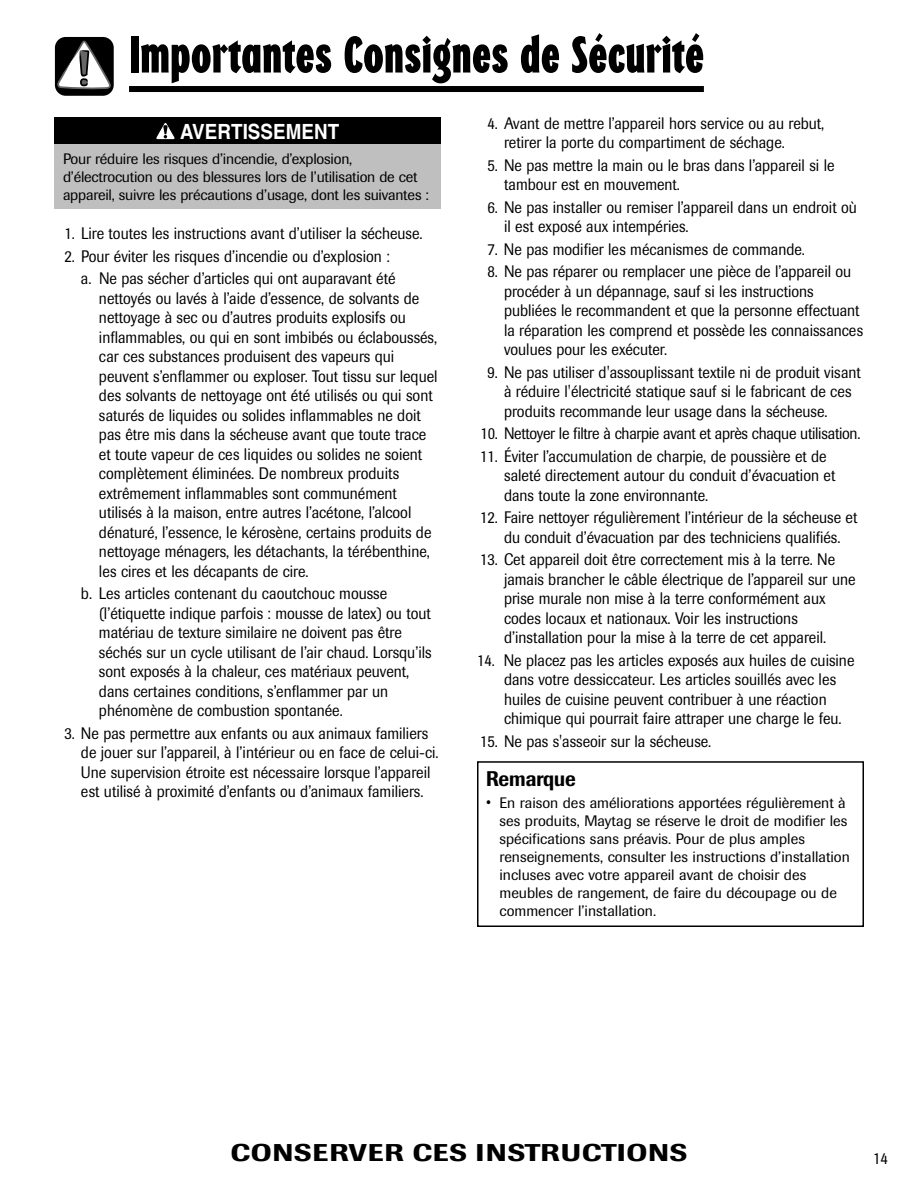
<style>
.page{position:relative;width:918px;height:1188px;background:#fff}
.page>*{position:absolute;margin:0;border:0;box-sizing:border-box;transform-origin:0 0}
.t1{font:54px "Regatta Condensed Plain";color:#000}
.t2{font:500 24px "Imago";letter-spacing:.02em;color:#000;scale:1.2 1}
.t3{font:700 21px "Helvetica";color:#fff;scale:.9 1}
.t4{font:500 21px "Imago";color:#000;scale:.9 1}
.t5{font:16.5px/19.5px "Imago";color:#000;scale:.9 1}
.t6{font:16.5px "Imago";letter-spacing:-.02em;color:#000;scale:.9 1}
.t7{font:15px/18px "Imago";color:#000}
.s1{font-size:16.5px}
</style>
<div class="page">
<div style="left:477px;top:761px;width:387px;height:166px;border:2px solid #000"></div>
<div style="left:54px;top:141px;width:387px;height:67px;background:#bfbfbf"></div>
<div style="left:54px;top:117px;width:387px;height:27px;background:#000"></div>
<svg style="left:156px;top:122px;width:19px;height:18px"></svg>
<div style="left:55px;top:37px;width:59px;height:59px;background:#000;border-radius:11px"></div>
<svg style="left:57px;top:40px;width:55px;height:49px"></svg>
<div style="left:129px;top:86px;width:575px;height:6px;background:#000"></div>
<h1 class="t1" style="left:129px;top:37px;width:577px">Importantes Consignes de Sécurité</h1>
<p class="t3" style="left:180px;top:123px;width:178px">AVERTISSEMENT</p>
<p class="t5" style="left:504px;top:114px;width:357px;text-indent:-17px">4. Avant de mettre l’appareil hors service ou au rebut, retirer la porte du compartiment de séchage.</p>
<p class="t5" style="left:504px;top:156px;width:369px;text-indent:-17px">5. Ne pas mettre la main ou le bras dans l’appareil si le tambour est en mouvement.</p>
<p class="t5" style="left:504px;top:198px;width:394px;text-indent:-17px">6. Ne pas installer ou remiser l’appareil dans un endroit où il est exposé aux intempéries.</p>
<p class="t5" style="left:487px;top:240px;width:354px">7. Ne pas modifier les mécanismes de commande.</p>
<p class="t5" style="left:504px;top:263px;width:401px;text-indent:-17px">8. Ne pas réparer ou remplacer une pièce de l’appareil ou procéder à un dépannage, sauf si les instructions publiées le recommandent et que la personne effectuant la réparation les comprend et possède les connaissances voulues pour les exécuter.</p>
<p class="t5" style="left:504px;top:363px;width:398px;text-indent:-17px">9. Ne pas utiliser d'assouplissant textile ni de produit visant à réduire l'électricité statique sauf si le fabricant de ces produits recommande leur usage dans la sécheuse.</p>
<p class="t6" style="left:481px;top:427px;width:424px">10. Nettoyer le filtre à charpie avant et après chaque utilisation.</p>
<p class="t5" style="left:504px;top:447px;width:370px;text-indent:-24px">11. Éviter l’accumulation de charpie, de poussière et de saleté directement autour du conduit d’évacuation et dans toute la zone environnante.</p>
<p class="t5" style="left:480px;top:509px;width:421px;text-align:center">12. Faire nettoyer régulièrement l’intérieur de la sécheuse et du conduit d’évacuation par des techniciens qualifiés.</p>
<p class="t5" style="left:504px;top:551px;width:392px;text-indent:-24px">13. Cet appareil doit être correctement mis à la terre. Ne jamais brancher le câble électrique de l’appareil sur une prise murale non mise à la terre conformément aux codes locaux et nationaux. Voir les instructions d’installation pour la mise à la terre de cet appareil.</p>
<p class="t5" style="left:504px;top:651px;width:391px;text-indent:-27px">14. Ne placez pas les articles exposés aux huiles de cuisine dans votre dessiccateur. Les articles souillés avec les huiles de cuisine peuvent contribuer à une réaction chimique qui pourrait faire attraper une charge le feu.</p>
<p class="t5" style="left:480px;top:732px;width:259px">15. Ne pas s'asseoir sur la sécheuse.</p>
<p class="t7" style="left:63px;top:150px;width:368px">Pour réduire les risques d’incendie, d’explosion, d’électrocution ou des blessures lors de l’utilisation de cet appareil, suivre les précautions d’usage, dont les suivantes :</p>
<p class="t5" style="left:64px;top:225px;width:399px">1. Lire toutes les instructions avant d’utiliser la sécheuse.</p>
<p class="t5" style="left:81px;top:246px;width:351px;line-height:22.5px;text-indent:-17px">2. Pour éviter les risques d’incendie ou d’explosion : a. Ne pas sécher d’articles qui ont auparavant été</p>
<p class="t5" style="left:99px;top:290px;width:378px">nettoyés ou lavés à l’aide d’essence, de solvants de nettoyage à sec ou d’autres produits explosifs ou inflammables, ou qui en sont imbibés ou éclaboussés, car ces substances produisent des vapeurs qui peuvent s’enflammer ou exploser. Tout tissu sur lequel des solvants de nettoyage ont été utilisés ou qui sont saturés de liquides ou solides inflammables ne doit pas être mis dans la sécheuse avant que toute trace et toute vapeur de ces liquides ou solides ne soient complètement éliminées. De nombreux produits extrêmement inflammables sont communément utilisés à la maison, entre autres l’acétone, l’alcool dénaturé, l’essence, le kérosène, certains produits de nettoyage ménagers, les détachants, la térébenthine, les cires et les décapants de cire.</p>
<p class="t5" style="left:99px;top:585px;width:371px;text-indent:-18px">b. Les articles contenant du caoutchouc mousse (l’étiquette indique parfois : mousse de latex) ou tout matériau de texture similaire ne doivent pas être séchés sur un cycle utilisant de l’air chaud. Lorsqu’ils sont exposés à la chaleur, ces matériaux peuvent, dans certaines conditions, s’enflammer par un phénomène de combustion spontanée.</p>
<p class="t5" style="left:81px;top:725px;width:399px;text-indent:-17px">3. Ne pas permettre aux enfants ou aux animaux familiers de jouer sur l’appareil, à l’intérieur ou en face de celui-ci.<br>Une supervision étroite est nécessaire lorsque l’appareil est utilisé à proximité d’enfants ou d’animaux familiers.</p>
<p class="t4" style="left:486px;top:771px;width:101px">Remarque</p>
<p class="t7" style="left:500px;top:795px;width:352px;text-indent:-14px"><span class="s1">•</span> En raison des améliorations apportées régulièrement à ses produits, Maytag se réserve le droit de modifier les spécifications sans préavis. Pour de plus amples renseignements, consulter les instructions d’installation incluses avec votre appareil avant de choisir des meubles de rangement, de faire du découpage ou de commencer l’installation.</p>
<h2 class="t2" style="left:230px;top:1144px;width:382px">CONSERVER CES INSTRUCTIONS</h2>
<p class="t5" style="left:873px;top:1149px;width:18px">14</p>
</div>
